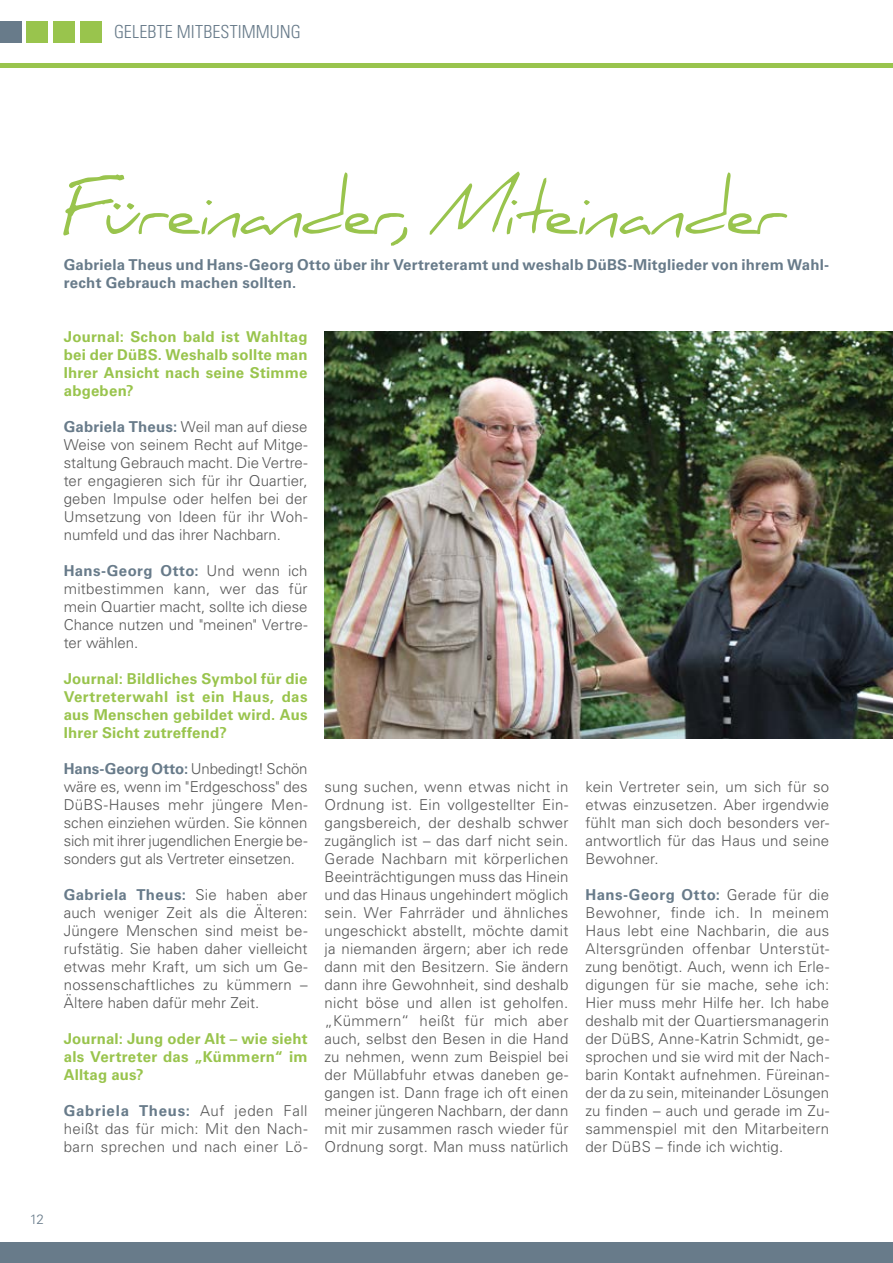
<style>
.page{position:relative;width:893px;height:1263px;background:#fff}
.page>*{position:absolute;margin:0;border:0;box-sizing:border-box;transform-origin:0 0}
.t1{font:67.8px "Daniel";color:#99c44d}
.t2{font:300 condensed 18px "Univers LT Std";letter-spacing:.005em;color:#687b8a}
.t3{font:300 15px/18px "Univers LT Std";letter-spacing:.01em;color:#565656;text-align:justify}
.t4{font:700 15px/18px "Univers LT Std";letter-spacing:.015em;color:#99c44d;text-align:justify}
.t5{font:700 15px/18px "Univers LT Std";letter-spacing:.01em;color:#687b8a}
.t6{font:300 13.5px "Univers LT Std";color:#687b8a}
.s1{font-weight:700;color:#687b8a}
</style>
<div class="page">
<img style="left:325px;top:331px;width:568px;height:407px">
<hr style="left:0;top:64px;width:893px;height:4px;background:#99c44d">
<div style="left:0;top:21px;width:21px;height:22px;background:#687b8a"></div>
<div style="left:27px;top:21px;width:21px;height:22px;background:#99c44d"></div>
<div style="left:53px;top:21px;width:22px;height:22px;background:#99c44d"></div>
<div style="left:80px;top:21px;width:21px;height:22px;background:#99c44d"></div>
<div style="left:0;top:1242px;width:893px;height:21px;background:#687b8a"></div>
<svg style="left:106px;top:203px;width:34px;height:31px"></svg>
<p class="t2" style="left:114px;top:21px;width:188px">GELEBTE MITBESTIMMUNG</p>
<h1 class="t1" style="left:61px;top:171px;width:740px">F reinander, Miteinander</h1>
<p class="t5" style="left:64px;top:256px;width:767px">Gabriela Theus und Hans-Georg Otto über ihr Vertreteramt und weshalb DüBS-Mitglieder von ihrem Wahl&shy;recht Gebrauch machen sollten.</p>
<p class="t4" style="left:64px;top:328px;width:245px">Journal: Schon bald ist Wahltag bei der DüBS. Weshalb sollte man Ihrer Ansicht nach seine Stimme abgeben?</p>
<p class="t3" style="left:64px;top:418px;width:245px"><span class="s1">Gabriela Theus:</span> Weil man auf diese Weise von seinem Recht auf Mitge&shy;staltung Gebrauch macht. Die Vertre&shy;ter engagieren sich für ihr Quartier, geben Impulse oder helfen bei der Umsetzung von Ideen für ihr Woh&shy;numfeld und das ihrer Nachbarn.</p>
<p class="t3" style="left:64px;top:562px;width:245px"><span class="s1">Hans-Georg Otto:</span> Und wenn ich mitbestimmen kann, wer das für mein Quartier macht, sollte ich diese Chance nutzen und "meinen" Vertre&shy;ter wählen.</p>
<p class="t4" style="left:64px;top:670px;width:245px">Journal: Bildliches Symbol für die Vertreterwahl ist ein Haus, das aus Menschen gebildet wird. Aus Ihrer Sicht zutreffend?</p>
<p class="t3" style="left:64px;top:760px;width:245px"><span class="s1">Hans-Georg Otto:</span> Unbedingt! Schön wäre es, wenn im "Erdgeschoss" des DüBS-Hauses mehr jüngere Men&shy;schen einziehen würden. Sie können sich mit ihrer jugendlichen Energie be&shy;sonders gut als Vertreter einsetzen.</p>
<p class="t3" style="left:64px;top:886px;width:245px"><span class="s1">Gabriela Theus:</span> Sie haben aber auch weniger Zeit als die Älteren:<br>Jüngere Menschen sind meist be&shy;rufstätig. Sie haben daher vielleicht etwas mehr Kraft, um sich um Ge&shy;nossenschaftliches zu kümmern – Ältere haben dafür mehr Zeit.</p>
<p class="t4" style="left:64px;top:1030px;width:245px">Journal: Jung oder Alt – wie sieht als Vertreter das „Kümmern“ im Alltag aus?</p>
<p class="t3" style="left:64px;top:1102px;width:245px"><span class="s1">Gabriela Theus:</span> Auf jeden Fall heißt das für mich: Mit den Nach&shy;barn sprechen und nach einer Lö-</p>
<p class="t3" style="left:325px;top:778px;width:245px">sung suchen, wenn etwas nicht in Ordnung ist. Ein vollgestellter Ein&shy;gangsbereich, der deshalb schwer zugänglich ist – das darf nicht sein.<br>Gerade Nachbarn mit körperlichen Beeinträchtigungen muss das Hinein und das Hinaus ungehindert möglich sein. Wer Fahrräder und ähnliches ungeschickt abstellt, möchte damit ja niemanden ärgern; aber ich rede dann mit den Besitzern. Sie ändern dann ihre Gewohnheit, sind deshalb nicht böse und allen ist geholfen. „Kümmern“ heißt für mich aber auch, selbst den Besen in die Hand zu nehmen, wenn zum Beispiel bei der Müllabfuhr etwas daneben ge&shy;gangen ist. Dann frage ich oft einen meiner jüngeren Nachbarn, der dann mit mir zusammen rasch wieder für Ordnung sorgt. Man muss natürlich</p>
<p class="t3" style="left:585px;top:778px;width:245px">kein Vertreter sein, um sich für so etwas einzusetzen. Aber irgendwie fühlt man sich doch besonders ver&shy;antwortlich für das Haus und seine Bewohner.</p>
<p class="t3" style="left:585px;top:886px;width:245px"><span class="s1">Hans-Georg Otto:</span> Gerade für die Bewohner, finde ich. In meinem Haus lebt eine Nachbarin, die aus Altersgründen offenbar Unterstüt&shy;zung benötigt. Auch, wenn ich Erle&shy;digungen für sie mache, sehe ich:<br>Hier muss mehr Hilfe her. Ich habe deshalb mit der Quartiersmanagerin der DüBS, Anne-Katrin Schmidt, ge&shy;sprochen und sie wird mit der Nach&shy;barin Kontakt aufnehmen. Füreinan&shy;der da zu sein, miteinander Lösungen zu finden – auch und gerade im Zu&shy;sammenspiel mit den Mitarbeitern der DüBS – finde ich wichtig.</p>
<p class="t6" style="left:30px;top:1211px;width:16px">12</p>
</div>
